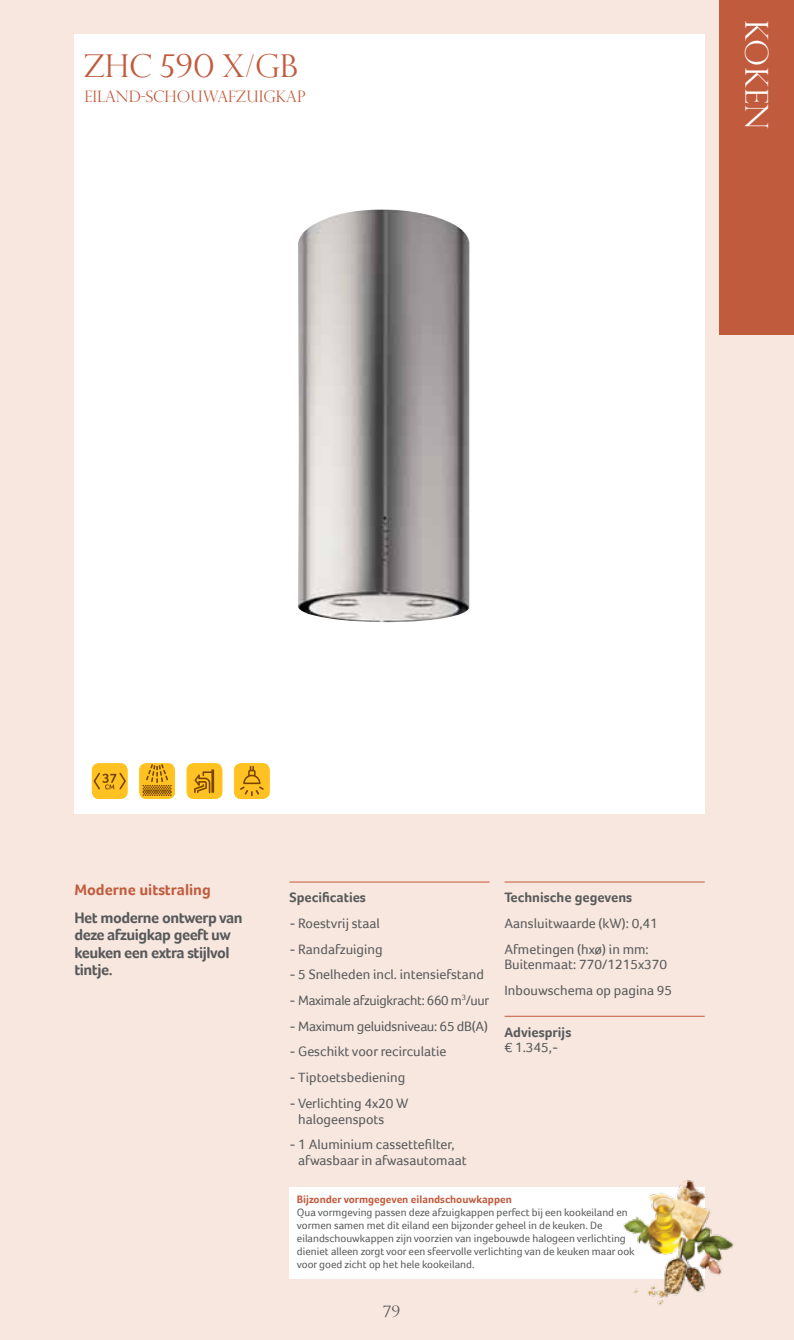
<style>
.page{position:relative;width:794px;height:1340px;background:#fff}
.page>*{position:absolute;margin:0;border:0;box-sizing:border-box;transform-origin:0 0}
.t1{font:300 31.5px "Perpetua Titling MT Std";color:#c15b3d}
.t2{font:300 31.5px "Perpetua Titling MT Std";color:#fff}
.t3{font:700 15.75px/17.5px "Foco";letter-spacing:-.03em;color:#58595b}
.t4{font:300 15.75px "Perpetua Titling MT Std";color:#c15b3d}
.t5{font:700 15.75px "Foco";color:#c15b3d}
.t6{font:300 15.75px "Perpetua Titling MT Std";color:#58595b}
.t7{font:14px/15.8px "Foco";color:#58595b}
.t8{font:14px "Foco";letter-spacing:-.02em;color:#58595b}
.t9{font:700 14px "Foco";color:#58595b}
.t10{font:10.85px/13.1px "Foco";color:#58595b}
.t11{font:700 10.85px "Foco";color:#c15b3d}
</style>
<div class="page">
<div style="left:0;top:0;width:794px;height:1339px;background:#f7e7de"></div>
<div style="left:719px;top:0;width:75px;height:335px;background:#c15b3d"></div>
<div style="left:74px;top:35px;width:630px;height:779px;background:#fff"></div>
<hr style="left:289px;top:881px;width:200px;height:1px;background:#c15b3d">
<hr style="left:504px;top:881px;width:200px;height:1px;background:#c15b3d">
<hr style="left:504px;top:1015px;width:200px;height:1px;background:#c15b3d">
<div style="left:289px;top:1187px;width:415px;height:92px;background:#fff"></div>
<img style="left:298px;top:209px;width:172px;height:413px">
<svg style="left:92px;top:763px;width:36px;height:36px"></svg>
<svg style="left:139px;top:763px;width:36px;height:36px"></svg>
<svg style="left:186px;top:763px;width:36px;height:36px"></svg>
<svg style="left:234px;top:763px;width:36px;height:36px"></svg>
<img style="left:623px;top:1180px;width:111px;height:126px">
<h1 class="t1" style="left:84px;top:47px;width:215px">ZHC 590 X/GB</h1>
<p class="t4" style="left:84px;top:87px;width:223px">EILAND-SCHOUWAFZUIGKAP</p>
<h1 class="t2" style="left:775px;top:20px;width:111px;rotate:90deg">KOKEN</h1>
<p class="t5" style="left:74px;top:880px;width:138px">Moderne uitstraling</p>
<p class="t3" style="left:74px;top:908px;width:170px">Het moderne ontwerp van deze afzuigkap geeft uw keuken een extra stijlvol tintje.</p>
<p class="t9" style="left:289px;top:889px;width:78px">Specificaties</p>
<p class="t7" style="left:289px;top:915px;width:92px">- Roestvrij staal</p>
<p class="t7" style="left:289px;top:941px;width:95px">- Randafzuiging</p>
<p class="t7" style="left:289px;top:966px;width:196px">- 5 Snelheden incl. intensiefstand</p>
<p class="t8" style="left:289px;top:992px;width:201px">- Maximale afzuigkracht: 660 m<sup>3</sup>/uur</p>
<p class="t8" style="left:289px;top:1017px;width:200px">- Maximum geluidsniveau: 65 dB(A)</p>
<p class="t7" style="left:289px;top:1043px;width:158px">- Geschikt voor recirculatie</p>
<p class="t7" style="left:289px;top:1069px;width:117px">- Tiptoetsbediening</p>
<p class="t7" style="left:298px;top:1095px;width:112px;text-indent:-9px">- Verlichting 4x20 W halogeenspots</p>
<p class="t7" style="left:298px;top:1136px;width:170px;text-indent:-9px">- 1 Aluminium cassettefilter, afwasbaar in afwasautomaat</p>
<p class="t9" style="left:504px;top:889px;width:129px">Technische gegevens</p>
<p class="t7" style="left:504px;top:910px;width:155px;line-height:25.7px">Aansluitwaarde (kW): 0,41<br>Afmetingen (hxø) in mm:</p>
<p class="t7" style="left:504px;top:951px;width:169px;line-height:25.7px">Buitenmaat: 770/1215x370<br>Inbouwschema op pagina 95</p>
<p class="t9" style="left:504px;top:1023px;width:68px">Adviesprijs</p>
<p class="t7" style="left:504px;top:1039px;width:55px">€ 1.345,-</p>
<p class="t11" style="left:297px;top:1192px;width:216px">Bijzonder vormgegeven eilandschouwkappen</p>
<p class="t10" style="left:297px;top:1205px;width:339px">Qua vormgeving passen deze afzuigkappen perfect bij een kookeiland en vormen samen met dit eiland een bijzonder geheel in de keuken. De eilandschouwkappen zijn voorzien van ingebouwde halogeen verlichting dieniet alleen zorgt voor een sfeervolle verlichting van de keuken maar ook voor goed zicht op het hele kookeiland.</p>
<p class="t6" style="left:383px;top:1301px;width:19px">79</p>
</div>
